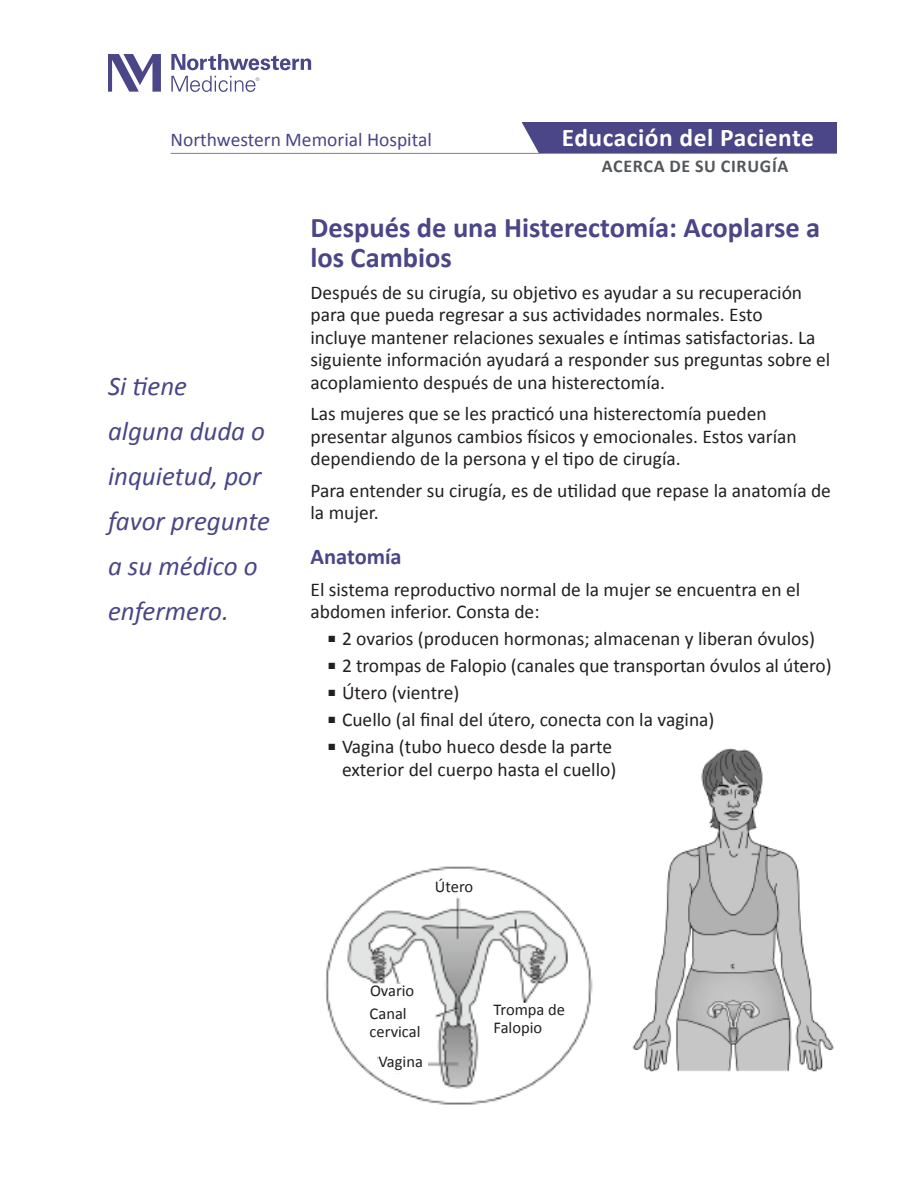
<style>
.page{position:relative;width:918px;height:1188px;background:#fff}
.page>*{position:absolute;margin:0;border:0;box-sizing:border-box;transform-origin:0 0}
.heading{font:700 28.5px/30px "Calibri";color:#4a4687}
.italic_call-out_SHOR{font:italic 27px "Calibri";color:#4a4687}
.t1{font:700 25.5px "Calibri";letter-spacing:.02em;color:#fff}
.subheading_INDENT{font:700 22.5px "Calibri";color:#4a4687}
.text_INDENT{font:19.5px/22.5px "Calibri";color:#231f20}
.t2{font:19.5px "Calibri";color:#4a4687}
.t3{font:700 18px "Calibri";letter-spacing:.04em;color:#54575a}
.description{font:16.5px "Calibri";color:#231f20}
</style>
<div class="page">
<img style="left:632px;top:748px;width:202px;height:324px">
<img style="left:325px;top:866px;width:268px;height:239px">
<div style="left:435px;top:879px;width:47px;height:17px;background:#fff"></div>
<div style="left:370px;top:984px;width:53px;height:17px;background:#fff"></div>
<div style="left:494px;top:1003px;width:73px;height:33px;background:#fff"></div>
<div style="left:379px;top:1055px;width:49px;height:18px;background:#fff"></div>
<div style="left:370px;top:1007px;width:64px;height:33px;background:#fff"></div>
<div style="left:522px;top:123px;width:315px;height:30px;background:#4a4687"></div>
<svg style="left:505px;top:122px;width:35px;height:31px"></svg>
<svg style="left:171px;top:54px;width:140px;height:16px"></svg>
<svg style="left:108px;top:54px;width:53px;height:38px"></svg>
<svg style="left:171px;top:76px;width:88px;height:16px"></svg>
<hr style="left:171px;top:153px;width:666px;height:1px;background:#54575a">
<p class="t2" style="left:171px;top:127px;width:263px">Northwestern Memorial Hospital</p>
<p class="t1" style="left:562px;top:122px;width:254px">Educación del Paciente</p>
<p class="italic_call-out_SHOR" style="left:108px;top:369px;width:81px">Si tiene</p>
<p class="italic_call-out_SHOR" style="left:108px;top:414px;width:159px">alguna duda o</p>
<p class="italic_call-out_SHOR" style="left:108px;top:459px;width:155px">inquietud, por</p>
<p class="italic_call-out_SHOR" style="left:108px;top:504px;width:163px">favor pregunte</p>
<p class="italic_call-out_SHOR" style="left:108px;top:549px;width:151px">a su médico o</p>
<p class="italic_call-out_SHOR" style="left:108px;top:594px;width:122px">enfermero.</p>
<p class="t3" style="left:602px;top:155px;width:188px">ACERCA DE SU CIRUGÍA</p>
<p class="heading" style="left:310px;top:212px;width:511px">Después de una Histerectomía: Acoplarse a los Cambios</p>
<p class="text_INDENT" style="left:310px;top:280px;width:521px">Después de su cirugía, su objetivo es ayudar a su recuperación para que pueda regresar a sus actividades normales. Esto<br>incluye mantener relaciones sexuales e íntimas satisfactorias. La siguiente información ayudará a responder sus preguntas sobre el acoplamiento después de una histerectomía.</p>
<p class="text_INDENT" style="left:310px;top:402px;width:488px">Las mujeres que se les practicó una histerectomía pueden presentar algunos cambios físicos y emocionales. Estos varían dependiendo de la persona y el tipo de cirugía.</p>
<p class="text_INDENT" style="left:310px;top:478px;width:522px">Para entender su cirugía, es de utilidad que repase la anatomía de la mujer.</p>
<p class="subheading_INDENT" style="left:310px;top:543px;width:93px">Anatomía</p>
<p class="text_INDENT" style="left:310px;top:577px;width:491px">El sistema reproductivo normal de la mujer se encuentra en el abdomen inferior. Consta de:</p>
<p class="text_INDENT" style="left:329px;top:627px;width:488px">■ 2 ovarios (producen hormonas; almacenan y liberan óvulos)</p>
<p class="text_INDENT" style="left:329px;top:654px;width:505px">■ 2 trompas de Falopio (canales que transportan óvulos al útero)</p>
<p class="text_INDENT" style="left:329px;top:681px;width:132px">■ Útero (vientre)</p>
<p class="text_INDENT" style="left:329px;top:708px;width:387px">■ Cuello (al final del útero, conecta con la vagina)</p>
<p class="text_INDENT" style="left:329px;top:735px;width:289px;text-align:right">■ Vagina (tubo hueco desde la parte exterior del cuerpo hasta el cuello)</p>
<p class="description" style="left:435px;top:876px;width:40px">Útero</p>
<p class="description" style="left:370px;top:981px;width:46px">Ovario</p>
<p class="description" style="left:370px;top:1004px;width:39px">Canal</p>
<p class="description" style="left:370px;top:1022px;width:52px">cervical</p>
<p class="description" style="left:379px;top:1051px;width:46px">Vagina</p>
<p class="description" style="left:494px;top:1000px;width:73px">Trompa de</p>
<p class="description" style="left:494px;top:1018px;width:50px">Falopio</p>
</div>
